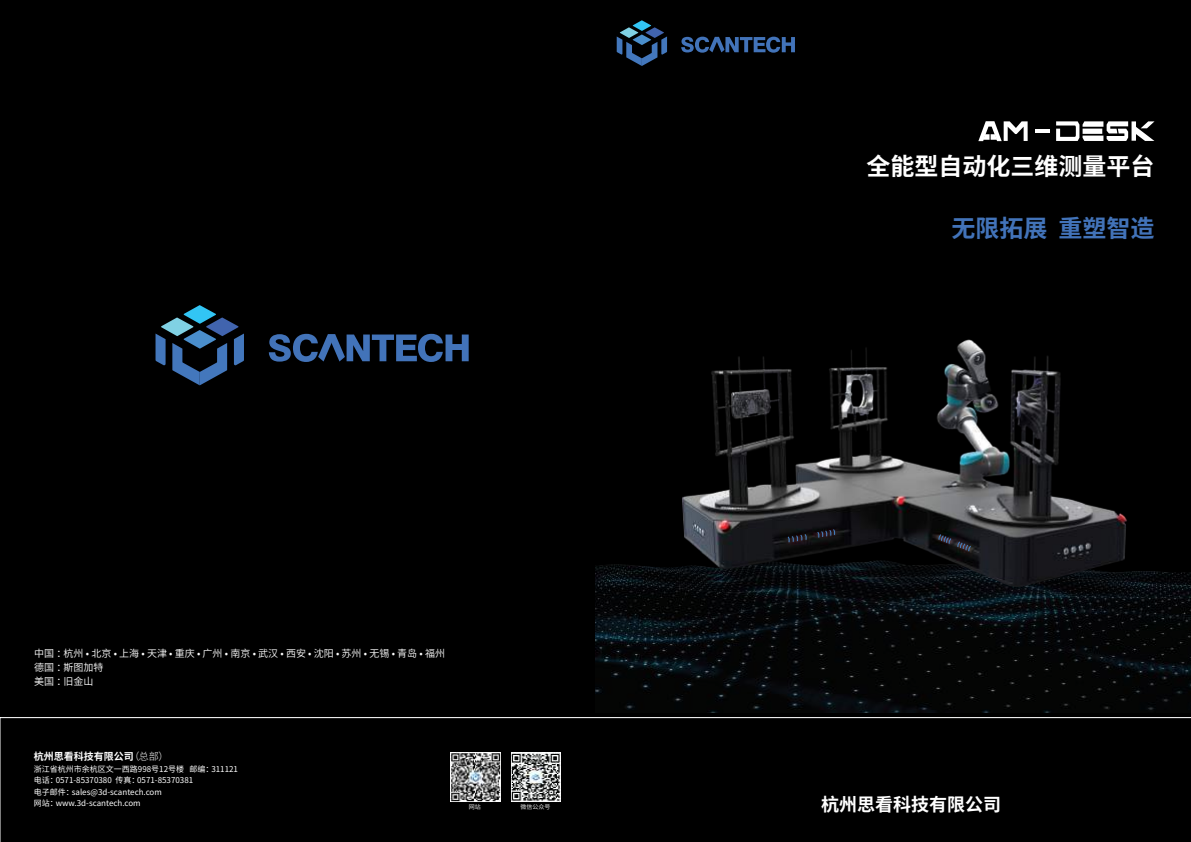
<style>
.page{position:relative;width:1191px;height:842px;background:#000}
.page>*{position:absolute;margin:0;border:0;box-sizing:border-box;transform-origin:0 0}
.t1{font:700 24px "Source Han Sans CN";color:#fff}
.t2{font:700 24px "Source Han Sans CN";color:#4273b9}
.t3{font:700 18px "Source Han Sans CN";color:#fff}
.t4{font:10px/14px "Source Han Sans CN";color:#fff}
.t5{font:700 10px "Source Han Sans CN";color:#fff}
.t6{font:8px/11.6px "Source Han Sans CN";color:#fff}
.t7{font:6px "Source Han Sans CN";color:#fff}
.s1{font-weight:300}
</style>
<div class="page">
<img style="left:595px;top:564px;width:596px;height:149px">
<img style="left:620px;top:339px;width:571px;height:300px">
<svg style="left:0;top:717px;width:1191px;height:125px"></svg>
<div style="left:1131px;top:121px;width:5px;height:20px;background:#fff"></div>
<svg style="left:1135px;top:121px;width:19px;height:20px"></svg>
<svg style="left:978px;top:121px;width:49px;height:20px"></svg>
<hr style="left:1034px;top:130px;width:15px;height:3px;background:#fff">
<svg style="left:1056px;top:121px;width:72px;height:20px"></svg>
<svg style="left:681px;top:37px;width:114px;height:16px"></svg>
<svg style="left:616px;top:20px;width:51px;height:46px"></svg>
<svg style="left:269px;top:334px;width:200px;height:28px"></svg>
<svg style="left:155px;top:305px;width:89px;height:80px"></svg>
<svg style="left:786px;top:533px;width:20px;height:10px"></svg>
<svg style="left:816px;top:528px;width:19px;height:11px"></svg>
<svg style="left:938px;top:533px;width:34px;height:19px"></svg>
<img style="left:451px;top:752px;width:49px;height:49px">
<img style="left:511px;top:752px;width:49px;height:49px">
<p class="t4" style="left:34px;top:646px;width:412px">中国 ：杭州 • 北京 • 上海 • 天津 • 重庆 • 广州 • 南京 • 武汉 • 西安 • 沈阳 • 苏州 • 无锡 • 青岛 • 福州德国 ：斯图加特<br>美国 ：旧金山</p>
<p class="t5" style="left:34px;top:751px;width:136px">杭州思看科技有限公司<span class="s1">（总部）</span></p>
<p class="t6" style="left:34px;top:763px;width:206px">浙江省杭州市余杭区文一西路998号12号楼 邮编：311121电话：0571-85370380 传真：0571-85370381<br>电子邮件：sales@3d-scantech.com<br>网站：www.3d-scantech.com</p>
<p class="t7" style="left:469px;top:803px;width:13px">网站</p>
<p class="t7" style="left:520px;top:803px;width:31px">微信公众号</p>
<h1 class="t1" style="left:866px;top:153px;width:289px">全能型自动化三维测量平台</h1>
<h1 class="t2" style="left:951px;top:214px;width:204px">无限拓展 重塑智造</h1>
<h2 class="t3" style="left:821px;top:794px;width:181px">杭州思看科技有限公司</h2>
</div>
